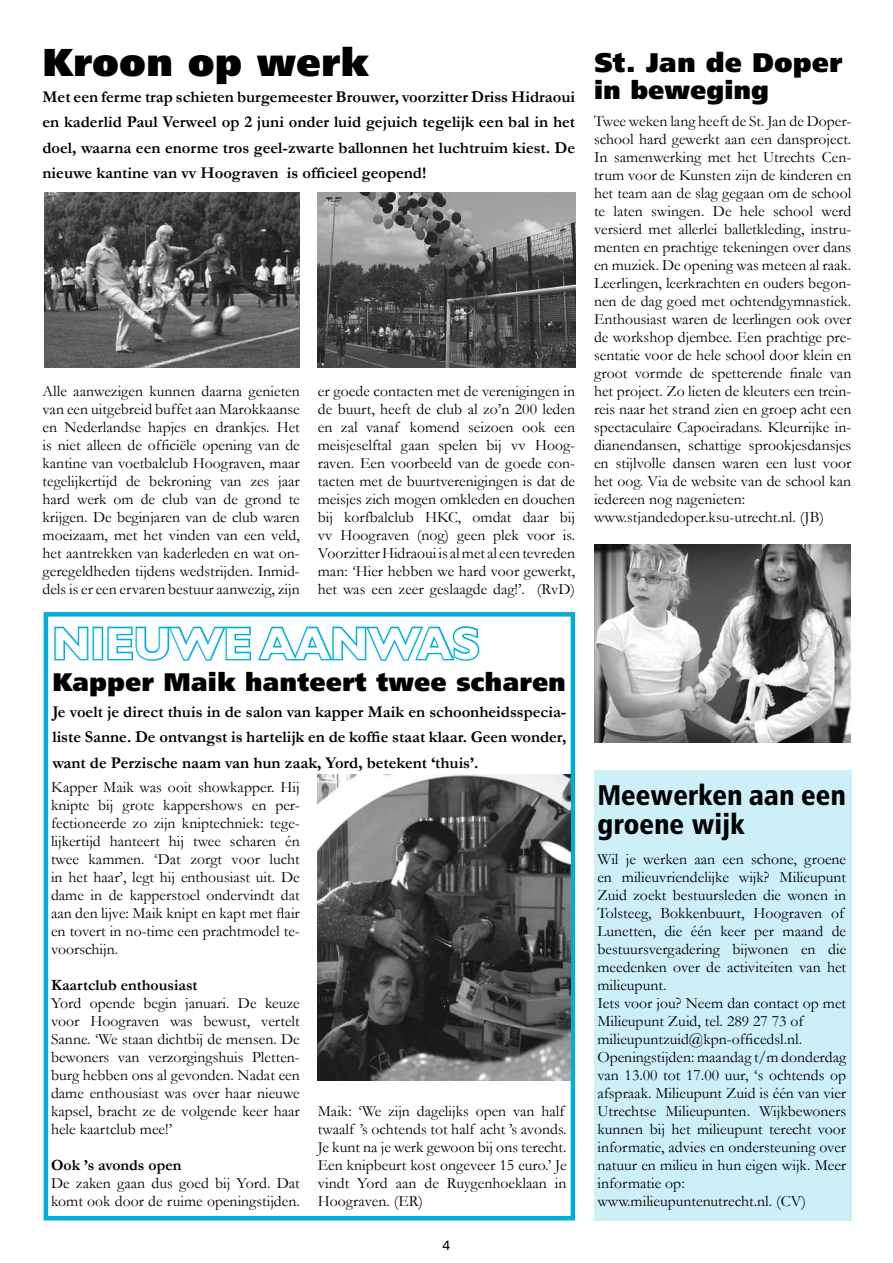
<style>
.page{position:relative;width:893px;height:1263px;background:#fff}
.page>*{position:absolute;margin:0;border:0;box-sizing:border-box;transform-origin:0 0}
.t1{font:700 45px "Gill Sans";color:#fff}
.t2{font:39px "Humanist 777 BT Extra Black B";color:#000}
.t3{font:28.5px/28.8px "Humanist 777 BT Black Condensed B";color:#000}
.t4{font:27px "Humanist 777 BT Extra Black B";color:#000}
.t5{font:25.5px "Humanist 777 BT Extra Black B";color:#000}
.t6{font:700 16.5px/25.5px "Garamond";color:#000;text-align:justify}
.t7{font:15.75px/18px "Garamond";color:#000}
.t8{font:700 15.75px "Garamond";color:#000}
.t9{font:13.5px "Humanist 777 BT Roman B";color:#000}
</style>
<div class="page">
<div style="left:594px;top:770px;width:257px;height:450px;background:#cceff8"></div>
<svg style="left:54px;top:626px;width:35px;height:35px"></svg>
<div style="left:93px;top:627px;width:10px;height:33px;border:3px solid #00aedb"></div>
<svg style="left:107px;top:626px;width:373px;height:35px"></svg>
<div style="left:44px;top:612px;width:531px;height:608px;border:4px solid #00aedb"></div>
<img style="left:318px;top:774px;width:253px;height:306px">
<img style="left:595px;top:545px;width:255px;height:197px">
<img style="left:44px;top:192px;width:256px;height:175px">
<img style="left:318px;top:192px;width:257px;height:176px">
<h2 class="t2" style="left:43px;top:37px;width:327px">Kroon op werk</h2>
<p class="t6" style="left:43px;top:84px;width:534px">Met een ferme trap schieten burgemeester Brouwer, voorzitter Driss Hidraoui en kaderlid Paul Verweel op 2 juni onder luid gejuich tegelijk een bal in het doel, waarna een enorme tros geel-zwarte ballonnen het luchtruim kiest. De nieuwe kantine van vv Hoograven is officieel geopend!</p>
<p class="t7" style="left:43px;top:382px;width:259px;text-align:justify">Alle aanwezigen kunnen daarna genieten van een uitgebreid buffet aan Marokkaanse en Nederlandse hapjes en drankjes. Het is niet alleen de officiële opening van de kantine van voetbalclub Hoograven, maar tegelijkertijd de bekroning van zes jaar hard werk om de club van de grond te krijgen. De beginjaren van de club waren moeizaam, met het vinden van een veld, het aantrekken van kaderleden en wat on&shy;geregeldheden tijdens wedstrijden. Inmid&shy;dels is er een ervaren bestuur aanwezig, zijn</p>
<p class="t7" style="left:318px;top:382px;width:259px;text-align:justify">er goede contacten met de verenigingen in de buurt, heeft de club al zo’n 200 leden en zal vanaf komend seizoen ook een meisjeselftal gaan spelen bij vv Hoog&shy;raven. Een voorbeeld van de goede con&shy;tacten met de buurtverenigingen is dat de meisjes zich mogen omkleden en douchen bij korfbalclub HKC, omdat daar bij vv Hoograven (nog) geen plek voor is.<br>Voorzitter Hidraoui is al met al een tevreden man: ‘Hier hebben we hard voor gewerkt, het was een zeer geslaagde dag!’. (RvD)</p>
<h1 class="t1" style="left:52px;top:617px;width:429px">NIEUWE AANWAS</h1>
<h3 class="t5" style="left:52px;top:666px;width:515px">Kapper Maik hanteert twee scharen</h3>
<p class="t6" style="left:52px;top:699px;width:515px">Je voelt je direct thuis in de salon van kapper Maik en schoonheidsspecia&shy;liste Sanne. De ontvangst is hartelijk en de koffie staat klaar. Geen wonder, want de Perzische naam van hun zaak, Yord, betekent ‘thuis’.</p>
<p class="t7" style="left:51px;top:778px;width:250px;text-align:justify">Kapper Maik was ooit showkapper. Hij knipte bij grote kappershows en per&shy;fectioneerde zo zijn kniptechniek: tege&shy;lijkertijd hanteert hij twee scharen én twee kammen. ‘Dat zorgt voor lucht in het haar’, legt hij enthousiast uit. De dame in de kapperstoel ondervindt dat aan den lijve: Maik knipt en kapt met flair en tovert in no-time een prachtmodel te&shy;voorschijn.</p>
<p class="t8" style="left:51px;top:974px;width:148px">Kaartclub enthousiast</p>
<p class="t7" style="left:51px;top:994px;width:250px;text-align:justify">Yord opende begin januari. De keuze voor Hoograven was bewust, vertelt Sanne. ‘We staan dichtbij de mensen. De bewoners van verzorgingshuis Pletten&shy;burg hebben ons al gevonden. Nadat een dame enthousiast was over haar nieuwe kapsel, bracht ze de volgende keer haar hele kaartclub mee!’</p>
<p class="t8" style="left:51px;top:1154px;width:132px">Ook ’s avonds open</p>
<p class="t7" style="left:51px;top:1174px;width:250px">De zaken gaan dus goed bij Yord. Dat komt ook door de ruime openingstijden.</p>
<p class="t7" style="left:318px;top:1102px;width:250px">Maik: ‘We zijn dagelijks open van half twaalf ’s ochtends tot half acht ’s avonds.<br>Je kunt na je werk gewoon bij ons terecht.<br>Een knipbeurt kost ongeveer 15 euro.’ Je vindt Yord aan de Ruygenhoeklaan in Hoograven. (ER)</p>
<p class="t9" style="left:443px;top:1237px;width:9px">4</p>
<h3 class="t4" style="left:594px;top:45px;width:250px">St. Jan de Doper</h3>
<h3 class="t5" style="left:594px;top:74px;width:176px">in beweging</h3>
<p class="t7" style="left:594px;top:112px;width:259px">Twee weken lang heeft de St. Jan de Doper&shy;school hard gewerkt aan een dansproject.<br>In samenwerking met het Utrechts Cen&shy;trum voor de Kunsten zijn de kinderen en het team aan de slag gegaan om de school te laten swingen. De hele school werd versierd met allerlei balletkleding, instru&shy;menten en prachtige tekeningen over dans en muziek. De opening was meteen al raak.<br>Leerlingen, leerkrachten en ouders begon&shy;nen de dag goed met ochtendgymnastiek.<br>Enthousiast waren de leerlingen ook over de workshop djembee. Een prachtige pre&shy;sentatie voor de hele school door klein en groot vormde de spetterende finale van het project. Zo lieten de kleuters een trein&shy;reis naar het strand zien en groep acht een spectaculaire Capoeiradans. Kleurrijke in&shy;dianendansen, schattige sprookjesdansjes en stijlvolle dansen waren een lust voor het oog. Via de website van de school kan iedereen nog nagenieten: www.stjandedoper.ksu-utrecht.nl. (JB)</p>
<h3 class="t3" style="left:597px;top:780px;width:250px">Meewerken aan een groene wijk</h3>
<p class="t7" style="left:597px;top:850px;width:250px">Wil je werken aan een schone, groene en milieuvriendelijke wijk? Milieupunt Zuid zoekt bestuursleden die wonen in Tolsteeg, Bokkenbuurt, Hoograven of Lunetten, die één keer per maand de bestuursvergadering bijwonen en die meedenken over de activiteiten van het milieupunt.<br>Iets voor jou? Neem dan contact op met Milieupunt Zuid, tel. 289 27 73 of milieupuntzuid@kpn-officedsl.nl.<br>Openingstijden: maandag t/m donderdag van 13.00 tot 17.00 uur, ‘s ochtends op afspraak. Milieupunt Zuid is één van vier Utrechtse Milieupunten. Wijkbewoners kunnen bij het milieupunt terecht voor informatie, advies en ondersteuning over natuur en milieu in hun eigen wijk. Meer informatie op: www.milieupuntenutrecht.nl. (CV)</p>
</div>
